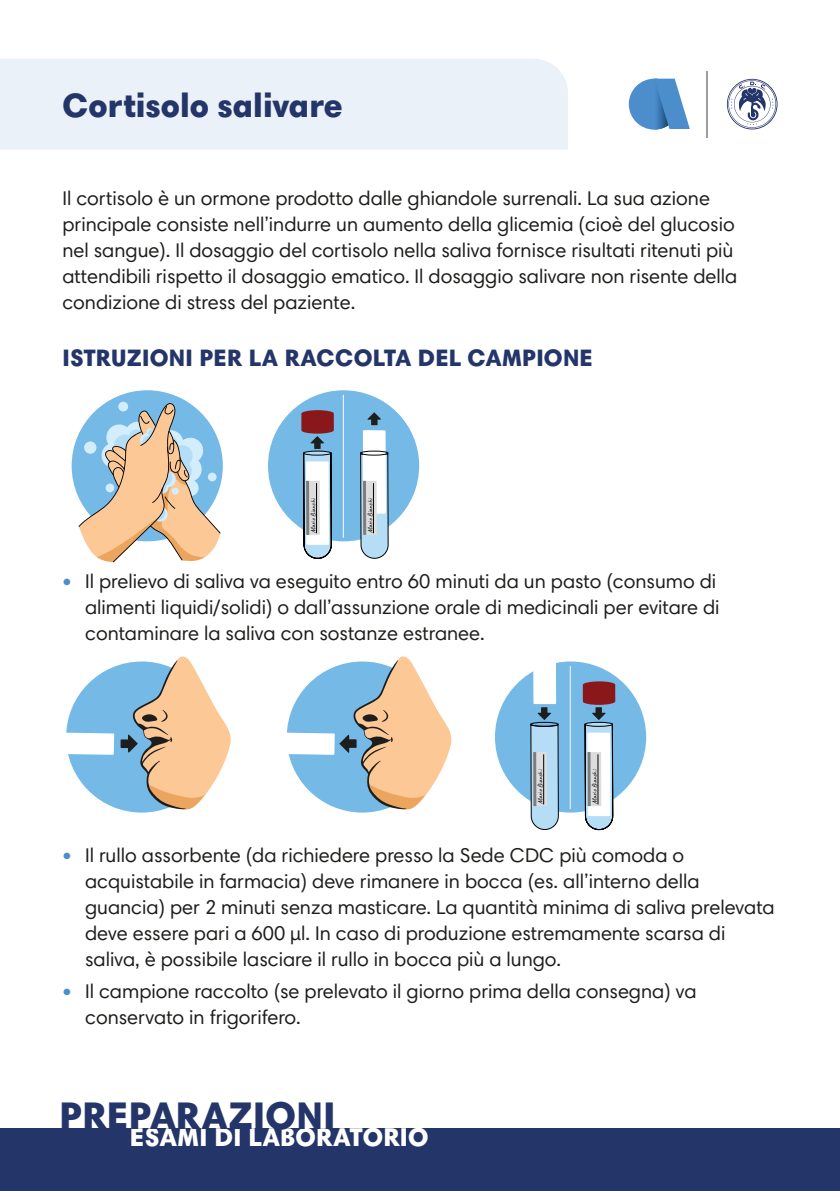
<style>
.page{position:relative;width:840px;height:1191px;background:#fff}
.page>*{position:absolute;margin:0;border:0;box-sizing:border-box;transform-origin:0 0}
.t1{font:900 38.8px "Harmonia Sans W1 G";letter-spacing:.01em;color:#24356a}
.t2{font:900 34px "Harmonia Sans W1 G";color:#24356a}
.t3{font:900 26px "Harmonia Sans W1 G";letter-spacing:.01em;color:#fff}
.t4{font:900 24px "Harmonia Sans W1 G";letter-spacing:.01em;color:#24356a}
.t5{font:20px/26px "Harmonia Sans W1 G";color:#1d1d1b}
.t6{font:7px "Caveat";color:#020203}
.s1{font-weight:900;color:#4c8ecb}
</style>
<div class="page">
<div style="left:0;top:1128px;width:839px;height:63px;background:#24356a"></div>
<hr style="left:706px;top:71px;width:1px;height:66px;background:#9d9d9d">
<div style="left:628px;top:79px;width:51px;height:51px;background:#4c8ecb;border-radius:50%"></div>
<svg style="left:657px;top:79px;width:32px;height:50px"></svg>
<svg style="left:726px;top:79px;width:52px;height:50px"></svg>
<div style="left:0;top:59px;width:567px;height:90px;background:#eaf1f8"></div>
<div style="left:72px;top:390px;width:151px;height:151px;background:#75b9e7;border-radius:50%"></div>
<div style="left:268px;top:390px;width:151px;height:151px;background:#75b9e7;border-radius:50%"></div>
<svg style="left:78px;top:403px;width:142px;height:160px"></svg>
<div style="left:172px;top:488px;width:7px;height:7px;background:#d3edfc;border-radius:50%"></div>
<hr style="left:342px;top:395px;width:1px;height:143px;background:#fff">
<div style="left:494px;top:661px;width:151px;height:151px;background:#75b9e7;border-radius:50%"></div>
<div style="left:66px;top:661px;width:151px;height:151px;background:#75b9e7;border-radius:50%"></div>
<svg style="left:582px;top:681px;width:33px;height:150px"></svg>
<svg style="left:530px;top:662px;width:28px;height:167px"></svg>
<svg style="left:66px;top:732px;width:48px;height:23px"></svg>
<svg style="left:536px;top:752px;width:10px;height:54px"></svg>
<hr style="left:533px;top:752px;width:3px;height:54px;background:#7c7d7d">
<hr style="left:543px;top:754px;width:1px;height:50px;background:#020203">
<hr style="left:569px;top:666px;width:1px;height:143px;background:#fff">
<div style="left:530px;top:722px;width:28px;height:4px;border:1px solid #020203;border-radius:50%"></div>
<svg style="left:120px;top:656px;width:111px;height:154px"></svg>
<svg style="left:268px;top:410px;width:184px;height:400px"></svg>
<p class="t2" style="left:62px;top:83px;width:282px">Cortisolo salivare</p>
<p class="t5" style="left:62px;top:184px;width:676px">Il cortisolo è un ormone prodotto dalle ghiandole surrenali. La sua azione principale consiste nell’indurre un aumento della glicemia (cioè del glucosio nel sangue). Il dosaggio del cortisolo nella saliva fornisce risultati ritenuti più attendibili rispetto il dosaggio ematico. Il dosaggio salivare non risente della condizione di stress del paziente.</p>
<p class="t4" style="left:62px;top:342px;width:531px">ISTRUZIONI PER LA RACCOLTA DEL CAMPIONE</p>
<p class="t6" style="left:308px;top:533px;width:36px;rotate:-90deg">Mario Bianchi</p>
<p class="t6" style="left:365px;top:533px;width:36px;rotate:-90deg">Mario Bianchi</p>
<p class="t5" style="left:85px;top:568px;width:635px;text-indent:-23px"><span class="s1">•</span> Il prelievo di saliva va eseguito entro 60 minuti da un pasto (consumo di alimenti liquidi/solidi) o dall’assunzione orale di medicinali per evitare di contaminare la saliva con sostanze estranee.</p>
<p class="t6" style="left:535px;top:804px;width:36px;rotate:-90deg">Mario Bianchi</p>
<p class="t6" style="left:589px;top:804px;width:36px;rotate:-90deg">Mario Bianchi</p>
<p class="t5" style="left:85px;top:841px;width:690px;text-indent:-23px"><span class="s1">•</span> Il rullo assorbente (da richiedere presso la Sede CDC più comoda o acquistabile in farmacia) deve rimanere in bocca (es. all’interno della guancia) per 2 minuti senza masticare. La quantità minima di saliva prelevata deve essere pari a 600 μl. In caso di produzione estremamente scarsa di saliva, è possibile lasciare il rullo in bocca più a lungo.</p>
<p class="t5" style="left:85px;top:977px;width:612px;text-indent:-23px"><span class="s1">•</span> Il campione raccolto (se prelevato il giorno prima della consegna) va conservato in frigorifero.</p>
<h1 class="t1" style="left:60px;top:1090px;width:277px">PREPARAZIONI</h1>
<h3 class="t3" style="left:130px;top:1120px;width:300px">ESAMI DI LABORATORIO</h3>
</div>
